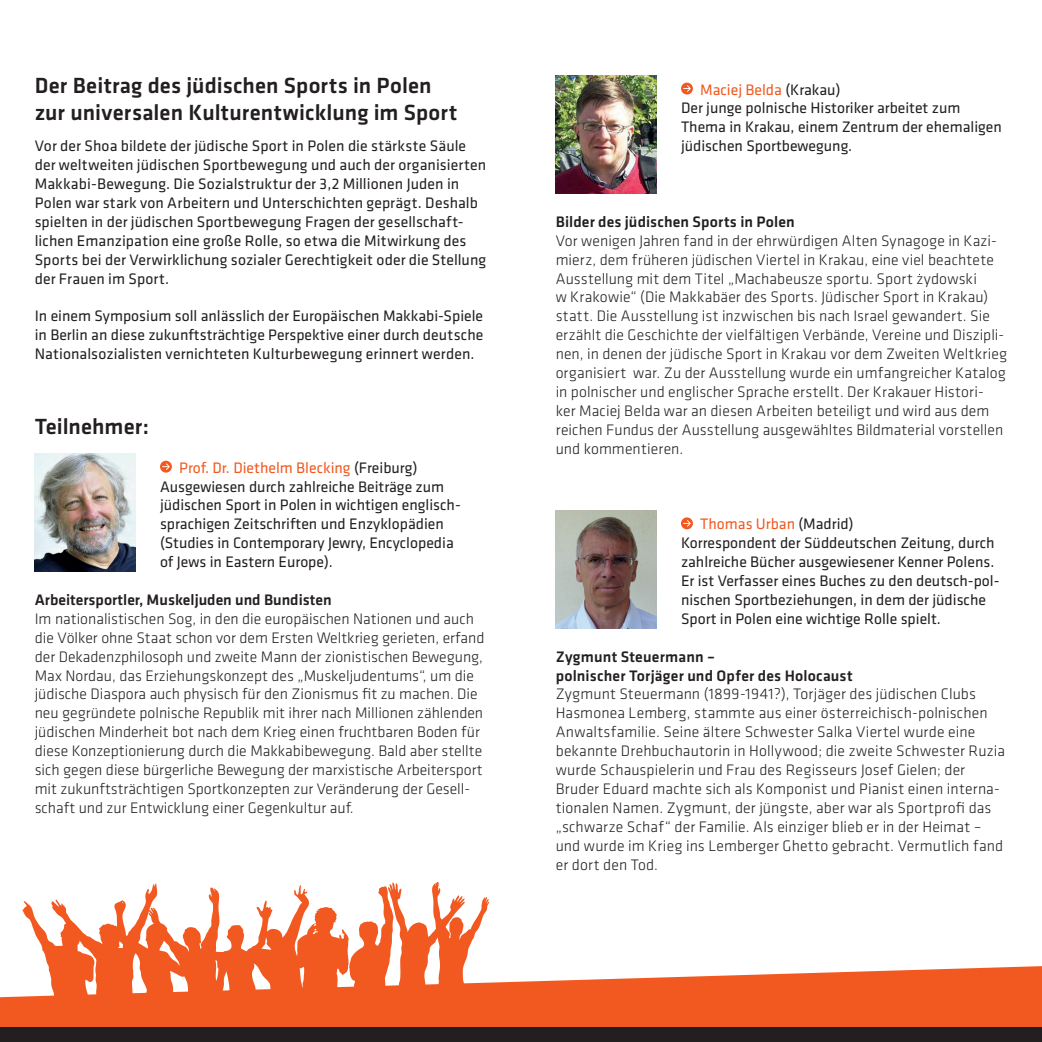
<style>
.page{position:relative;width:1042px;height:1042px;background:#fff}
.page>*{position:absolute;margin:0;border:0;box-sizing:border-box;transform-origin:0 0}
.t1{font:500 22.75px/27.3px "Klavika";letter-spacing:.005em;color:#231f20}
.t2{font:300 15.75px/18.9px "Klavika";color:#231f20}
.t3{font:15.75px/18.9px "Klavika";color:#231f20}
.t4{font:500 15.75px/18.9px "Klavika";letter-spacing:.01em;color:#231f20}
.s1{color:#f15921}
</style>
<div class="page">
<svg style="left:0;top:966px;width:1042px;height:61px;background:#f26c3a"></svg>
<div style="left:0;top:1027px;width:1042px;height:15px;background:#231f20"></div>
<svg style="left:22px;top:882px;width:467px;height:122px;fill:#f15921"></svg>
<img style="left:35px;top:454px;width:101px;height:118px">
<img style="left:556px;top:76px;width:101px;height:118px">
<img style="left:556px;top:510px;width:101px;height:118px">
<svg style="left:160px;top:461px;width:12px;height:12px"></svg>
<svg style="left:162px;top:463px;width:8px;height:7px"></svg>
<svg style="left:681px;top:83px;width:12px;height:12px"></svg>
<svg style="left:683px;top:85px;width:8px;height:7px"></svg>
<svg style="left:681px;top:517px;width:12px;height:12px"></svg>
<svg style="left:683px;top:520px;width:8px;height:7px"></svg>
<h1 class="t1" style="left:35px;top:72px;width:424px">Der Beitrag des jüdischen Sports in Polen zur universalen Kulturentwicklung im Sport</h1>
<p class="t3" style="left:35px;top:137px;width:453px">Vor der Shoa bildete der jüdische Sport in Polen die stärkste Säule der weltweiten jüdischen Sportbewegung und auch der organisierten Makkabi-Bewegung. Die Sozialstruktur der 3,2 Millionen Juden in Polen war stark von Arbeitern und Unterschichten geprägt. Deshalb spielten in der jüdischen Sportbewegung Fragen der gesellschaft&shy;lichen Emanzipation eine große Rolle, so etwa die Mitwirkung des Sports bei der Verwirklichung sozialer Gerechtigkeit oder die Stellung der Frauen im Sport.</p>
<p class="t3" style="left:35px;top:307px;width:450px;text-align:justify">In einem Symposium soll anlässlich der Europäischen Makkabi-Spiele in Berlin an diese zukunftsträchtige Perspektive einer durch deutsche Nationalsozialisten vernichteten Kulturbewegung erinnert werden.</p>
<h1 class="t1" style="left:35px;top:413px;width:116px">Teilnehmer:</h1>
<p class="t3" style="left:160px;top:458px;width:302px;text-indent:19px"><span class="s1">Prof. Dr. Diethelm Blecking</span> (Freiburg)<br>Ausgewiesen durch zahlreiche Beiträge zum jüdischen Sport in Polen in wichtigen englisch&shy;sprachigen Zeitschriften und Enzyklopädien (Studies in Contemporary Jewry, Encyclopedia of Jews in Eastern Europe).</p>
<p class="t4" style="left:35px;top:590px;width:298px">Arbeitersportler, Muskeljuden und Bundisten</p>
<p class="t2" style="left:35px;top:609px;width:451px">Im nationalistischen Sog, in den die europäischen Nationen und auch die Völker ohne Staat schon vor dem Ersten Weltkrieg gerieten, erfand der Dekadenzphilosoph und zweite Mann der zionistischen Bewegung, Max Nordau, das Erziehungskonzept des „Muskeljudentums“, um die jüdische Diaspora auch physisch für den Zionismus fit zu machen. Die neu gegründete polnische Republik mit ihrer nach Millionen zählenden jüdischen Minderheit bot nach dem Krieg einen fruchtbaren Boden für diese Konzeptionierung durch die Makkabibewegung. Bald aber stellte sich gegen diese bürgerliche Bewegung der marxistische Arbeitersport mit zukunftsträchtigen Sportkonzepten zur Veränderung der Gesell&shy;schaft und zur Entwicklung einer Gegenkultur auf.</p>
<p class="t3" style="left:681px;top:80px;width:322px;text-indent:19px"><span class="s1">Maciej Belda</span> (Krakau)<br>Der junge polnische Historiker arbeitet zum Thema in Krakau, einem Zentrum der ehemaligen jüdischen Sportbewegung.</p>
<p class="t4" style="left:556px;top:212px;width:240px">Bilder des jüdischen Sports in Polen</p>
<p class="t2" style="left:556px;top:231px;width:453px">Vor wenigen Jahren fand in der ehrwürdigen Alten Synagoge in Kazi&shy;mierz, dem früheren jüdischen Viertel in Krakau, eine viel beachtete Ausstellung mit dem Titel „Machabeusze sportu. Sport zydowski<br>w Krakowie“ (Die Makkabäer des Sports. Jüdischer Sport in Krakau) statt. Die Ausstellung ist inzwischen bis nach Israel gewandert. Sie erzählt die Geschichte der vielfältigen Verbände, Vereine und Diszipli&shy;nen, in denen der jüdische Sport in Krakau vor dem Zweiten Weltkrieg organisiert war. Zu der Ausstellung wurde ein umfangreicher Katalog in polnischer und englischer Sprache erstellt. Der Krakauer Histori&shy;ker Maciej Belda war an diesen Arbeiten beteiligt und wird aus dem reichen Fundus der Ausstellung ausgewähltes Bildmaterial vorstellen und kommentieren.</p>
<p class="t3" style="left:681px;top:515px;width:320px;text-indent:19px"><span class="s1">Thomas Urban</span> (Madrid)<br>Korrespondent der Süddeutschen Zeitung, durch zahlreiche Bücher ausgewiesener Kenner Polens.<br>Er ist Verfasser eines Buches zu den deutsch-pol&shy;nischen Sportbeziehungen, in dem der jüdische Sport in Polen eine wichtige Rolle spielt.</p>
<p class="t4" style="left:556px;top:647px;width:298px">Zygmunt Steuermann –<br>polnischer Torjäger und Opfer des Holocaust</p>
<p class="t2" style="left:556px;top:685px;width:451px">Zygmunt Steuermann (1899-1941?), Torjäger des jüdischen Clubs Hasmonea Lemberg, stammte aus einer österreichisch-polnischen Anwaltsfamilie. Seine ältere Schwester Salka Viertel wurde eine bekannte Drehbuchautorin in Hollywood; die zweite Schwester Ruzia wurde Schauspielerin und Frau des Regisseurs Josef Gielen; der Bruder Eduard machte sich als Komponist und Pianist einen interna&shy;tionalen Namen. Zygmunt, der jüngste, aber war als Sportprofi das „schwarze Schaf“ der Familie. Als einziger blieb er in der Heimat – und wurde im Krieg ins Lemberger Ghetto gebracht. Vermutlich fand er dort den Tod.</p>
</div>
